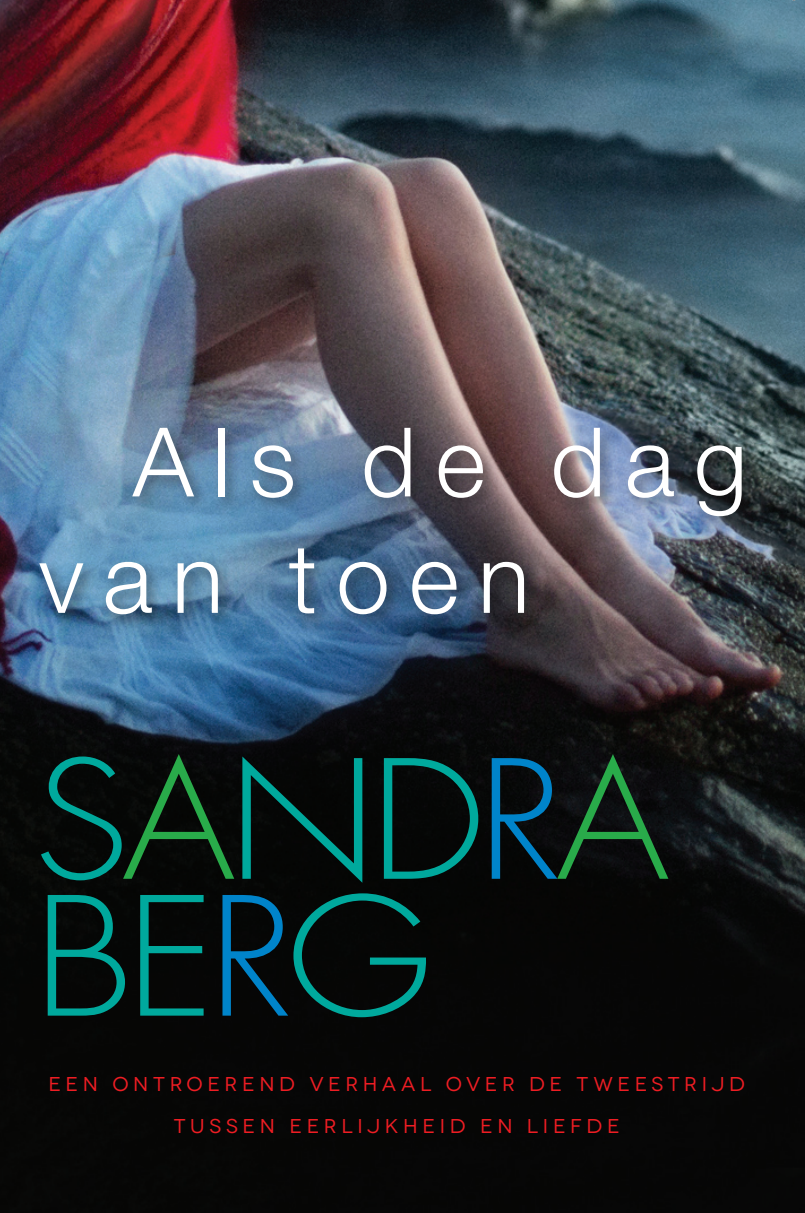
<style>
.page{position:relative;width:805px;height:1213px;background:#fff}
.page>*{position:absolute;margin:0;border:0;box-sizing:border-box;transform-origin:0 0}
.t1{font:300 160px/136.8px "Futura";letter-spacing:-.04em;color:#00a99d;scale:1.1 1}
.t2{font:300 96px/116.4px "Helvetica Neue";letter-spacing:.2em;color:#fff}
.t3{font:20px/42px "Novecentowide";letter-spacing:.235em;color:#ee1d23;text-align:center}
.s1{color:#29ab4a}
.s2{color:#0084ca}
</style>
<div class="page">
<img style="left:0;top:0;width:804px;height:1212px">
<div style="left:33px;top:422px;width:726px;height:210px;background:#231f20;opacity:.5"></div>
<h2 class="t2" style="left:39px;top:402px;width:709px;text-indent:94px">Als de dag van toen</h2>
<h1 class="t1" style="left:33px;top:756px;width:579px">S<span class="s1">A</span>ND<span class="s2">R</span><span class="s1">A<br></span>BE<span class="s2">R</span>G</h1>
<p class="t3" style="left:48px;top:1063px;width:697px">EEN ONTROEREND VERHAAL OVER DE TWEESTRIJD<br>TUSSEN EERLIJKHEID EN LIEFDE</p>
</div>
